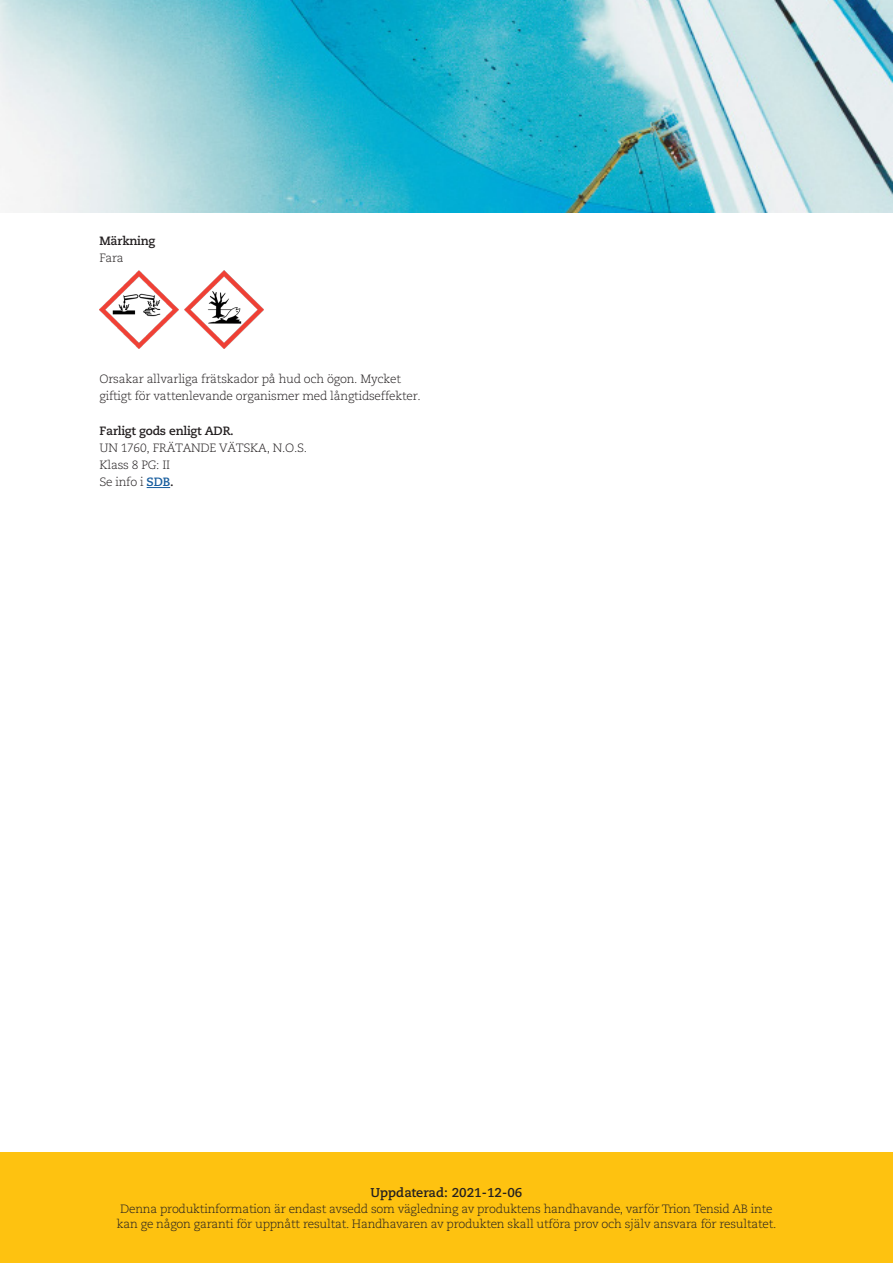
<style>
.page{position:relative;width:893px;height:1263px;background:#fff}
.page>*{position:absolute;margin:0;border:0;box-sizing:border-box;transform-origin:0 0}
.t1{font:700 12.75px "Caecilia LT Std";color:#231f20}
.Brödtext{font:300 12px/15.8px "Caecilia LT Std";letter-spacing:-.02em;color:#231f20}
.Brödtext-2{font:700 12px "Caecilia LT Std";letter-spacing:-.02em;color:#231f20}
.Rubrik_3{font:700 12px "Caecilia LT Std";letter-spacing:-.02em;color:#231f20}
.Rubrik_3-2{font:300 12px "Caecilia LT Std";color:#231f20}
.s1{font-weight:700;color:#175d9e}
.s2{font-weight:700}
</style>
<div class="page">
<div style="left:0;top:1152px;width:893px;height:111px;background:#fec210"></div>
<img style="left:0;top:0;width:893px;height:213px">
<svg style="left:147px;top:487px;width:23px;height:1px"></svg>
<img style="left:100px;top:270px;width:78px;height:79px">
<img style="left:185px;top:270px;width:78px;height:79px">
<p class="Rubrik_3" style="left:99px;top:234px;width:57px">Märkning</p>
<p class="Rubrik_3-2" style="left:99px;top:251px;width:26px">Fara</p>
<p class="Brödtext" style="left:99px;top:370px;width:323px;line-height:17.2px">Orsakar allvarliga frätskador på hud och ögon. Mycket giftigt för vattenlevande organismer med långtidseffekter.</p>
<p class="Brödtext-2" style="left:99px;top:423px;width:136px">Farligt gods enligt ADR.</p>
<p class="Brödtext" style="left:99px;top:440px;width:209px">UN 1760, FRÄTANDE VÄTSKA, N.O.S.</p>
<p class="Brödtext" style="left:99px;top:457px;width:72px">Klass 8 PG: II</p>
<p class="Brödtext" style="left:99px;top:475px;width:76px">Se info i <span class="s1">SDB</span><span class="s2">.</span></p>
<p class="t1" style="left:371px;top:1185px;width:153px">Uppdaterad: 2021-12-06</p>
<p class="Brödtext" style="left:117px;top:1201px;width:661px">Denna produktinformation är endast avsedd som vägledning av produktens handhavande, varför Trion Tensid AB inte kan ge någon garanti för uppnått resultat. Handhavaren av produkten skall utföra prov och själv ansvara för resultatet.</p>
</div>
